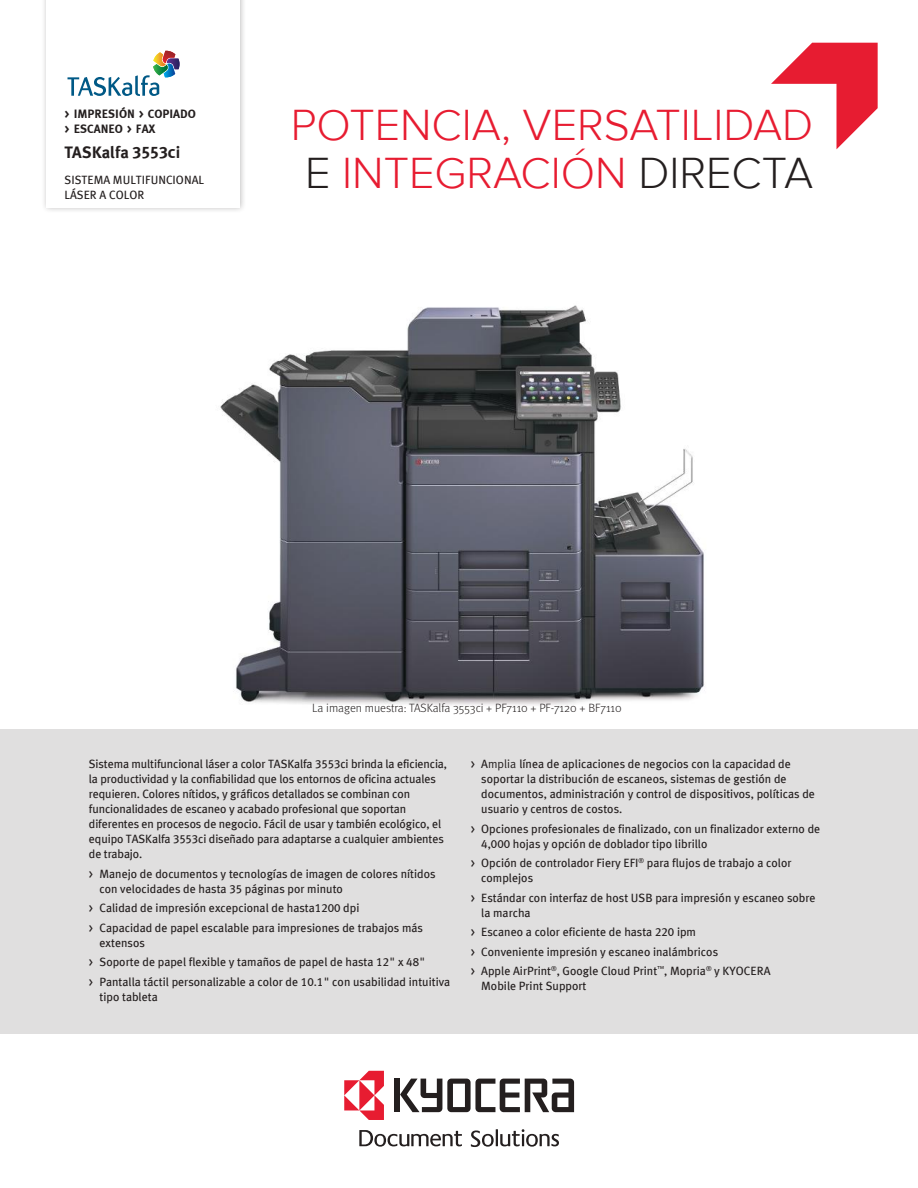
<style>
.page{position:relative;width:918px;height:1188px;background:#fff}
.page>*{position:absolute;margin:0;border:0;box-sizing:border-box;transform-origin:0 0}
.t1{font:300 45px/48px "Proxima Nova";color:#e71c31;text-align:center}
.t2{font:700 16.5px "Meta Plus";color:#241f1f}
.t3{font:12px/15px "Meta Plus";color:#241f1f}
.t4{font:300 12px "Meta Pro";color:#241f1f}
.t5{font:12px/15px "Meta Plus Bold Caps";color:#241f1f}
.s1{font-family:"Meta Plus Bold Caps";font-weight:400}
.s2{color:#241f1f}
.s3{font-family:"Meta Plus Book Caps"}
.s4{font-style:inherit}
</style>
<div class="page">
<img style="left:220px;top:305px;width:485px;height:400px">
<div style="left:394px;top:1079px;width:6px;height:33px;background:#241f1f"></div>
<svg style="left:400px;top:1079px;width:174px;height:33px"></svg>
<svg style="left:344px;top:1071px;width:40px;height:49px"></svg>
<svg style="left:471px;top:1129px;width:88px;height:18px"></svg>
<svg style="left:359px;top:1130px;width:103px;height:17px"></svg>
<svg style="left:771px;top:43px;width:107px;height:106px"></svg>
<div style="left:41px;top:0;width:206px;height:214px;background:#241f1f;opacity:.3"></div>
<div style="left:46px;top:0;width:193px;height:207px;background:#fff"></div>
<svg style="left:68px;top:51px;width:112px;height:45px"></svg>
<div style="left:0;top:729px;width:918px;height:304px;background:#e0dfdf"></div>
<p class="t5" style="left:65px;top:106px;width:133px">&gt; IMPRESIÓN &gt; COPIADO &gt; ESCANEO &gt; FAX</p>
<h2 class="t2" style="left:65px;top:143px;width:117px">TASKalfa <span class="s1">3553c</span>i</h2>
<p class="t3" style="left:65px;top:172px;width:141px">SISTEMA MULTIFUNCIONAL<br>LÁSER A COLOR</p>
<h1 class="t1" style="left:291px;top:101px;width:524px">POTENCIA, VERSATILIDAD<br><span class="s2">E</span> INTEGRACIÓN <span class="s2">DIRECTA</span></h1>
<p class="t4" style="left:312px;top:699px;width:311px">La imagen muestra: TASKalfa 3553ci + PF7110 + PF-7120 + BF7110</p>
<p class="t3" style="left:89px;top:756px;width:360px">Sistema multifuncional láser a color TASKalfa <span class="s3">3553</span>ci brinda la eficiencia, la productividad y la confiabilidad que los entornos de oficina actuales requieren. Colores nítidos, y gráficos detallados se combinan con funcionalidades de escaneo y acabado profesional que soportan diferentes en procesos de negocio. Fácil de usar y también ecológico, el equipo TASKalfa <span class="s3">3553</span>ci diseñado para adaptarse a cualquier ambientes de trabajo.</p>
<p class="t3" style="left:100px;top:866px;width:338px;text-indent:-11px"><span class="s3">&gt;</span> Manejo de documentos y tecnologías de imagen de colores nítidos con velocidades de hasta <span class="s3">35</span> páginas por minuto</p>
<p class="t3" style="left:89px;top:898px;width:336px;line-height:19.5px"><span class="s3">&gt;</span> Calidad de impresión excepcional de hasta<span class="s3">1200</span> dpi<br><span class="s3">&gt;</span> Capacidad de papel escalable para impresiones de trabajos más</p>
<p class="t3" style="left:89px;top:933px;width:363px;line-height:19.5px;text-indent:11px">extensos<br><span class="s3">&gt;</span> Soporte de papel flexible y tamaños de papel de hasta <span class="s3">12</span>" x <span class="s3">48</span>"<br><span class="s3">&gt;</span> Pantalla táctil personalizable a color de <span class="s3">10.1</span>" con usabilidad intuitiva</p>
<p class="t3" style="left:100px;top:989px;width:60px">tipo tableta</p>
<p class="t3" style="left:481px;top:756px;width:335px;text-indent:-11px"><span class="s3">&gt; A</span><span class="s4">mplia</span> línea de aplicaciones de negocios con la capacidad de soportar la distribución de escaneos, sistemas de gestión de documentos, administración y control de dispositivos, políticas de usuario y centros de costos.</p>
<p class="t3" style="left:481px;top:821px;width:341px;text-indent:-11px"><span class="s3">&gt;</span> Opciones profesionales de finalizado, con un finalizador externo de<br><span class="s3">4,000</span> hojas y opción de doblador tipo librillo</p>
<p class="t3" style="left:481px;top:855px;width:312px;text-indent:-11px"><span class="s3">&gt;</span> Opción de controlador Fiery EFI<sup>®</sup> para flujos de trabajo a color complejos</p>
<p class="t3" style="left:481px;top:890px;width:336px;text-indent:-11px"><span class="s3">&gt;</span> Estándar con interfaz de host USB para impresión y escaneo sobre la marcha</p>
<p class="t3" style="left:471px;top:922px;width:301px;line-height:19.5px"><span class="s3">&gt;</span> Escaneo a color eficiente de hasta <span class="s3">220</span> ipm<br><span class="s3">&gt;</span> Conveniente impresión y escaneo inalámbricos<br><span class="s3">&gt;</span> Apple AirPrint<sup>®</sup>, Google Cloud Print<sup>™</sup>, Mopria<sup>®</sup> y KYOCERA</p>
<p class="t3" style="left:481px;top:978px;width:107px">Mobile Print Support</p>
</div>
